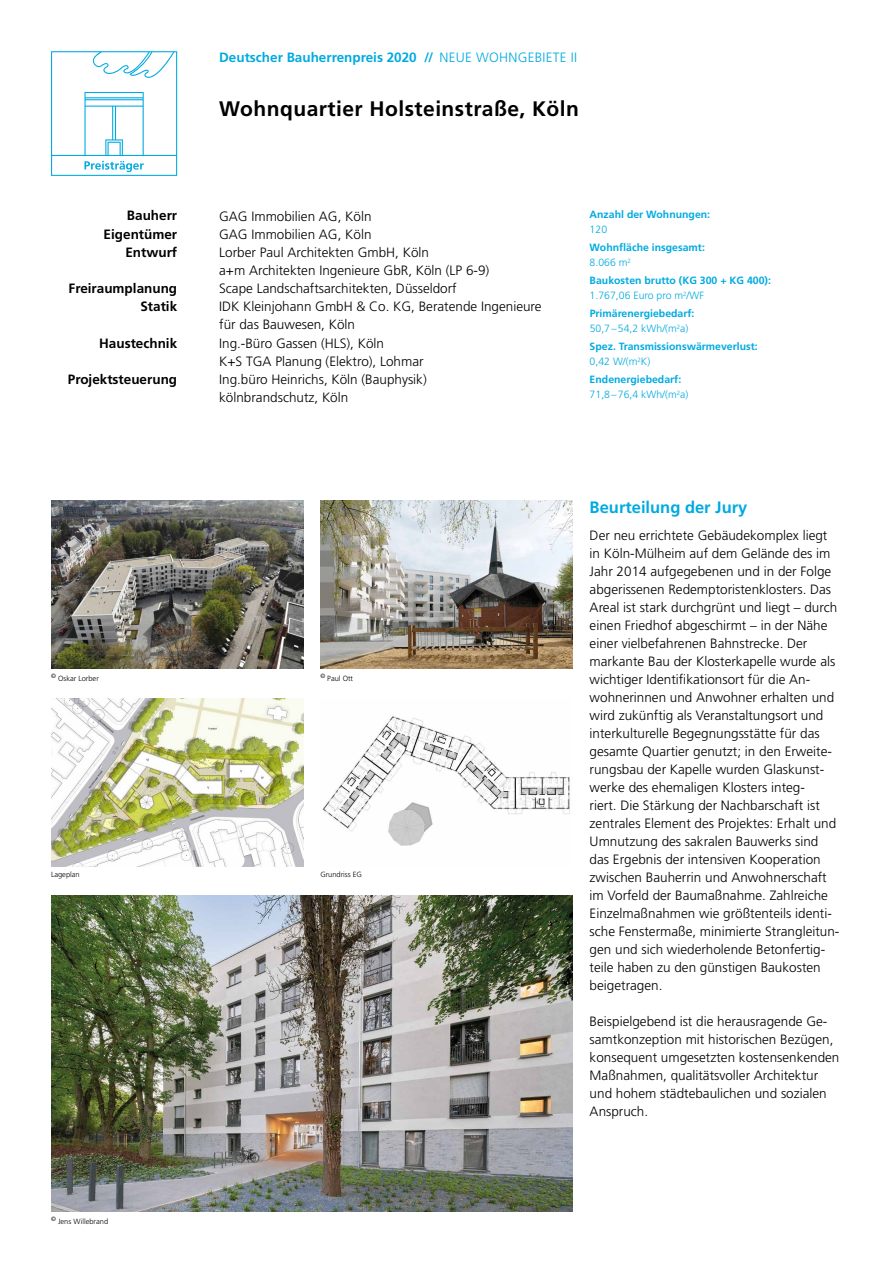
<style>
.page{position:relative;width:893px;height:1263px;background:#fff}
.page>*{position:absolute;margin:0;border:0;box-sizing:border-box;transform-origin:0 0}
.t1{font:700 21px "Frutiger";letter-spacing:.02em;color:#000}
.t2{font:700 16.5px "Frutiger";color:#00aae0}
.t3{font:300 13.5px/18px "Frutiger";color:#000}
.t4{font:700 13.5px "Frutiger";color:#000}
.t5{font:700 13.5px "Frutiger";color:#00aae0}
.t6{font:700 10.5px/15px "Frutiger";color:#00aae0}
.t7{font:300 10.5px "Frutiger";color:#00aae0}
.t8{font:300 7.5px "Frutiger";color:#000}
.t9{font:300 6.15px "Frutiger";color:#000}
.s1{font-weight:300}
</style>
<div class="page">
<svg style="left:51px;top:51px;width:126px;height:125px"></svg>
<img style="left:51px;top:896px;width:522px;height:316px">
<img style="left:51px;top:500px;width:252px;height:169px">
<img style="left:320px;top:500px;width:253px;height:169px">
<img style="left:51px;top:698px;width:252px;height:168px">
<img style="left:322px;top:716px;width:248px;height:130px">
<p class="t5" style="left:219px;top:49px;width:359px">Deutscher Bauherrenpreis 2020 // <span class="s1">NEUE WOHNGEBIETE II</span></p>
<h1 class="t1" style="left:219px;top:96px;width:361px">Wohnquartier Holsteinstraße, Köln</h1>
<p class="t4" style="left:127px;top:208px;width:52px">Bauherr</p>
<p class="t3" style="left:219px;top:207px;width:154px">GAG Immobilien AG, Köln</p>
<p class="t4" style="left:104px;top:226px;width:75px">Eigentümer</p>
<p class="t3" style="left:219px;top:225px;width:154px">GAG Immobilien AG, Köln</p>
<p class="t4" style="left:125px;top:244px;width:53px">Entwurf</p>
<p class="t3" style="left:219px;top:243px;width:272px">Lorber Paul Architekten GmbH, Köln<br>a+m Architekten Ingenieure GbR, Köln (LP 6-9)</p>
<p class="t4" style="left:69px;top:280px;width:110px">Freiraumplanung</p>
<p class="t3" style="left:219px;top:279px;width:239px">Scape Landschaftsarchitekten, Düsseldorf</p>
<p class="t4" style="left:140px;top:299px;width:38px">Statik</p>
<p class="t3" style="left:219px;top:298px;width:324px">IDK Kleinjohann GmbH &amp; Co. KG, Beratende Ingenieure für das Bauwesen, Köln</p>
<p class="t4" style="left:99px;top:335px;width:80px">Haustechnik</p>
<p class="t3" style="left:219px;top:334px;width:206px">Ing.-Büro Gassen (HLS), Köln<br>K+S TGA Planung (Elektro), Lohmar</p>
<p class="t4" style="left:68px;top:371px;width:111px">Projektsteuerung</p>
<p class="t3" style="left:219px;top:370px;width:209px">Ing.büro Heinrichs, Köln (Bauphysik) kölnbrandschutz, Köln</p>
<p class="t6" style="left:590px;top:207px;width:122px">Anzahl der Wohnungen:</p>
<p class="t7" style="left:590px;top:224px;width:19px">120</p>
<p class="t6" style="left:590px;top:240px;width:117px">Wohnfläche insgesamt:<br><span class="s1">8.066 m</span><sup>2</sup></p>
<p class="t6" style="left:590px;top:273px;width:183px">Baukosten brutto (KG 300 + KG 400):<br><span class="s1">1.767,06 Euro pro m</span><sup>2</sup><span class="s1">/WF</span></p>
<p class="t6" style="left:590px;top:306px;width:106px">Primärenergiebedarf:<br><span class="s1">50,7–54,2 kWh/(m</span><sup>2</sup><span class="s1">a)</span></p>
<p class="t6" style="left:590px;top:339px;width:170px">Spez. Transmissionswärmeverlust:<br><span class="s1">0,42 W/(m</span><sup>2</sup><span class="s1">K)</span></p>
<p class="t6" style="left:590px;top:372px;width:100px">Endenergiebedarf:<br><span class="s1">71,8–76,4 kWh/(m</span><sup>2</sup><span class="s1">a)</span></p>
<p class="t9" style="left:51px;top:672px;width:6px">©</p>
<p class="t8" style="left:58px;top:674px;width:42px">Oskar Lorber</p>
<p class="t9" style="left:320px;top:672px;width:6px">©</p>
<p class="t8" style="left:327px;top:674px;width:27px">Paul Ott</p>
<p class="t8" style="left:51px;top:870px;width:30px">Lageplan</p>
<p class="t8" style="left:320px;top:870px;width:43px">Grundriss EG</p>
<p class="t2" style="left:590px;top:498px;width:159px">Beurteilung der Jury</p>
<p class="t3" style="left:590px;top:527px;width:251px">Der neu errichtete Gebäudekomplex liegt in Köln-Mülheim auf dem Gelände des im Jahr 2014 aufgegebenen und in der Folge abgerissenen Redemptoristenklosters. Das Areal ist stark durchgrünt und liegt – durch einen Friedhof abgeschirmt – in der Nähe einer vielbefahrenen Bahnstrecke. Der markante Bau der Klosterkapelle wurde als wichtiger Identifikationsort für die An&shy;wohnerinnen und Anwohner erhalten und wird zukünftig als Veranstaltungsort und interkulturelle Begegnungsstätte für das gesamte Quartier genutzt; in den Erweite&shy;rungsbau der Kapelle wurden Glaskunst&shy;werke des ehemaligen Klosters integ-<br>riert. Die Stärkung der Nachbarschaft ist zentrales Element des Projektes: Erhalt und Umnutzung des sakralen Bauwerks sind das Ergebnis der intensiven Kooperation zwischen Bauherrin und Anwohnerschaft im Vorfeld der Baumaßnahme. Zahlreiche Einzelmaßnahmen wie größtenteils identi&shy;sche Fenstermaße, minimierte Strangleitun&shy;gen und sich wiederholende Betonfertig&shy;teile haben zu den günstigen Baukosten beigetragen.</p>
<p class="t3" style="left:590px;top:1012px;width:251px">Beispielgebend ist die herausragende Ge&shy;samtkonzeption mit historischen Bezügen, konsequent umgesetzten kostensenkenden Maßnahmen, qualitätsvoller Architektur und hohem städtebaulichen und sozialen Anspruch.</p>
<p class="t9" style="left:51px;top:1215px;width:6px">©</p>
<p class="t8" style="left:58px;top:1217px;width:52px">Jens Willebrand</p>
</div>
